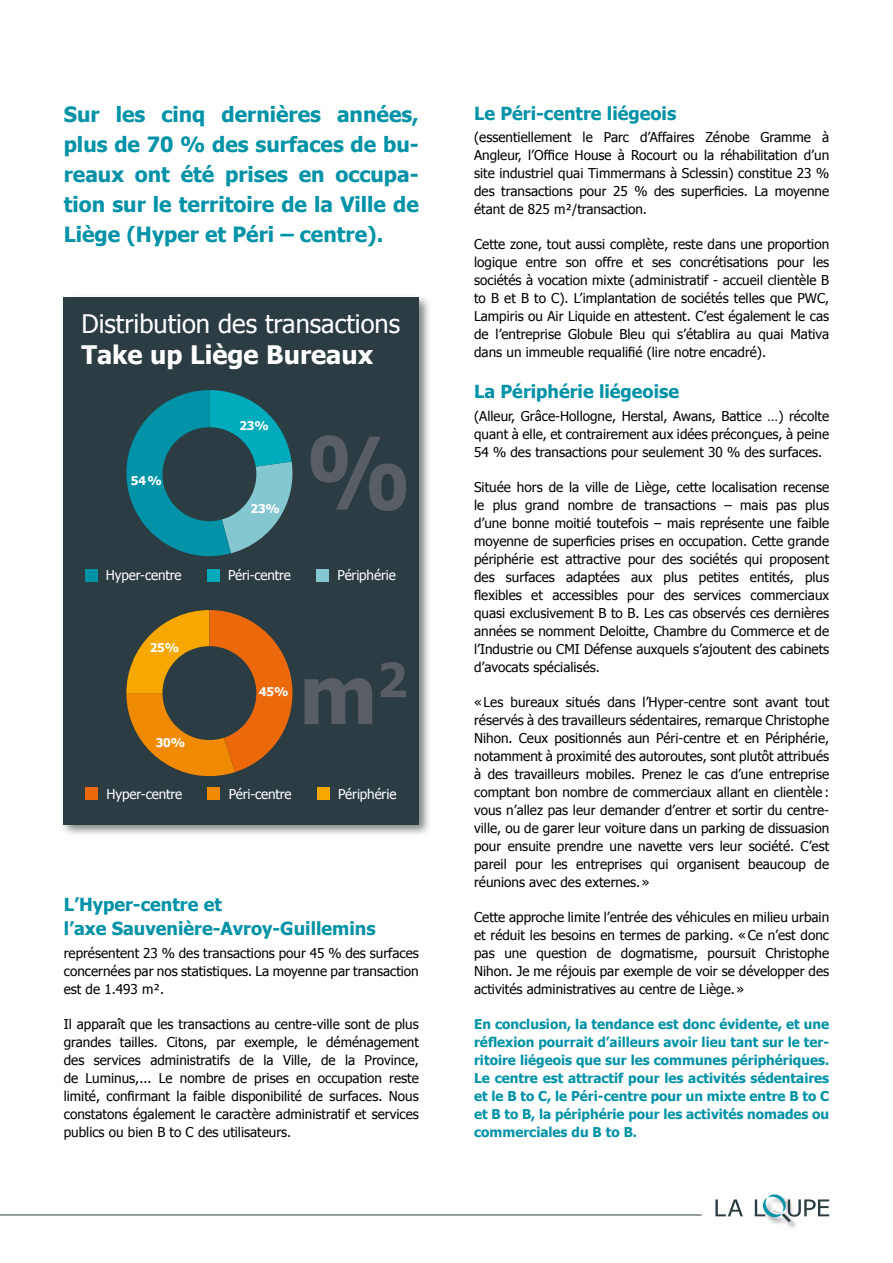
<style>
.page{position:relative;width:893px;height:1263px;background:#fff}
.page>*{position:absolute;margin:0;border:0;box-sizing:border-box;transform-origin:0 0}
.t1{font:25.5px "Tahoma";color:#fff}
.t2{font:700 25.5px "Tahoma";color:#fff}
.t3{font:700 21px/30px "Tahoma";color:#0092a7;text-align:justify}
.t4{font:700 18px/24px "Tahoma";color:#0092a7}
.t5{font:13.5px/18px "Tahoma";color:#000;text-align:justify}
.t6{font:700 13.5px/18px "Tahoma";color:#0092a7;text-align:justify}
.t7{font:13.5px "Tahoma";letter-spacing:-.01em;color:#fff}
.t8{font:700 12px "Tahoma";letter-spacing:-.01em;color:#fff}
</style>
<div class="page">
<div style="left:60px;top:294px;width:372px;height:544px;background:#525c54;opacity:.75"></div>
<div style="left:64px;top:298px;width:355px;height:527px;background:#2c3c43"></div>
<div style="left:85px;top:569px;width:13px;height:13px;background:#0092a7"></div>
<div style="left:207px;top:569px;width:13px;height:13px;background:#00acbc"></div>
<div style="left:316px;top:569px;width:13px;height:13px;background:#84c7d0"></div>
<svg style="left:311px;top:435px;width:95px;height:76px"></svg>
<svg style="left:126px;top:390px;width:167px;height:167px"></svg>
<div style="left:162px;top:427px;width:94px;height:94px;background:#2c3c43;border-radius:50%"></div>
<div style="left:85px;top:787px;width:13px;height:13px;background:#eb690b"></div>
<div style="left:208px;top:787px;width:12px;height:13px;background:#f08a00"></div>
<div style="left:317px;top:787px;width:13px;height:13px;background:#f7a800"></div>
<svg style="left:305px;top:662px;width:101px;height:62px"></svg>
<svg style="left:126px;top:610px;width:166px;height:167px"></svg>
<div style="left:162px;top:646px;width:94px;height:94px;background:#2c3c43;border-radius:50%"></div>
<hr style="left:0;top:1214px;width:702px;height:1px;background:#2c3c43">
<div style="left:762px;top:1198px;width:29px;height:28px;background:#000;opacity:.4"></div>
<div style="left:782px;top:1213px;width:17px;height:17px;background:#000;opacity:.4"></div>
<svg style="left:715px;top:1199px;width:28px;height:17px"></svg>
<svg style="left:755px;top:1194px;width:74px;height:28px"></svg>
<h2 class="t3" style="left:64px;top:98px;width:357px">Sur les cinq dernières années, plus de 70 % des surfaces de bu&shy;reaux ont été prises en occupa&shy;tion sur le territoire de la Ville de Liège (Hyper et Péri – centre).</h2>
<h3 class="t4" style="left:474px;top:100px;width:204px">Le Péri-centre liégeois</h3>
<p class="t5" style="left:474px;top:128px;width:357px">(essentiellement le Parc d’Affaires Zénobe Gramme à Angleur, l’Office House à Rocourt ou la réhabilitation d’un site industriel quai Timmermans à Sclessin) constitue 23 % des transactions pour 25 % des superficies. La moyenne étant de 825 m²/transaction.</p>
<p class="t5" style="left:474px;top:235px;width:357px">Cette zone, tout aussi complète, reste dans une proportion logique entre son offre et ses concrétisations pour les sociétés à vocation mixte (administratif - accueil clientèle B to B et B to C). L’implantation de sociétés telles que PWC, Lampiris ou Air Liquide en attestent. C’est également le cas de l’entreprise Globule Bleu qui s’établira au quai Mativa dans un immeuble requalifié (lire notre encadré).</p>
<h3 class="t4" style="left:474px;top:379px;width:206px">La Périphérie liégeoise</h3>
<p class="t5" style="left:474px;top:406px;width:357px">(Alleur, Grâce-Hollogne, Herstal, Awans, Battice …) récolte quant à elle, et contrairement aux idées préconçues, à peine 54 % des transactions pour seulement 30 % des surfaces.</p>
<p class="t5" style="left:474px;top:477px;width:357px">Située hors de la ville de Liège, cette localisation recense le plus grand nombre de transactions – mais pas plus d’une bonne moitié toutefois – mais représente une faible moyenne de superficies prises en occupation. Cette grande périphérie est attractive pour des sociétés qui proposent des surfaces adaptées aux plus petites entités, plus flexibles et accessibles pour des services commerciaux quasi exclusivement B to B. Les cas observés ces dernières années se nomment Deloitte, Chambre du Commerce et de l’Industrie ou CMI Défense auxquels s’ajoutent des cabinets d’avocats spécialisés.</p>
<p class="t5" style="left:474px;top:692px;width:357px">«Les bureaux situés dans l’Hyper-centre sont avant tout réservés à des travailleurs sédentaires, remarque Christophe Nihon. Ceux positionnés aun Péri-centre et en Périphérie, notamment à proximité des autoroutes, sont plutôt attribués à des travailleurs mobiles. Prenez le cas d’une entreprise comptant bon nombre de commerciaux allant en clientèle: vous n’allez pas leur demander d’entrer et sortir du centre&shy;ville, ou de garer leur voiture dans un parking de dissuasion pour ensuite prendre une navette vers leur société. C’est pareil pour les entreprises qui organisent beaucoup de réunions avec des externes.»</p>
<p class="t5" style="left:474px;top:907px;width:357px">Cette approche limite l’entrée des véhicules en milieu urbain et réduit les besoins en termes de parking. «Ce n’est donc pas une question de dogmatisme, poursuit Christophe Nihon. Je me réjouis par exemple de voir se développer des activités administratives au centre de Liège.»</p>
<p class="t6" style="left:474px;top:1014px;width:357px">En conclusion, la tendance est donc évidente, et une réflexion pourrait d’ailleurs avoir lieu tant sur le ter&shy;ritoire liégeois que sur les communes périphériques.<br>Le centre est attractif pour les activités sédentaires et le B to C, le Péri-centre pour un mixte entre B to C et B to B, la périphérie pour les activités nomades ou commerciales du B to B.</p>
<h1 class="t1" style="left:81px;top:307px;width:320px">Distribution des transactions</h1>
<h1 class="t2" style="left:81px;top:337px;width:293px">Take up Liège Bureaux</h1>
<p class="t8" style="left:239px;top:418px;width:31px">23%</p>
<p class="t8" style="left:131px;top:472px;width:32px">54%</p>
<p class="t8" style="left:250px;top:500px;width:31px">23%</p>
<p class="t7" style="left:106px;top:566px;width:77px">Hyper-centre</p>
<p class="t7" style="left:228px;top:566px;width:64px">Péri-centre</p>
<p class="t7" style="left:337px;top:566px;width:60px">Périphérie</p>
<p class="t8" style="left:150px;top:639px;width:31px">25%</p>
<p class="t8" style="left:259px;top:684px;width:31px">45%</p>
<p class="t8" style="left:156px;top:734px;width:31px">30%</p>
<p class="t7" style="left:107px;top:785px;width:77px">Hyper-centre</p>
<p class="t7" style="left:229px;top:785px;width:64px">Péri-centre</p>
<p class="t7" style="left:338px;top:785px;width:60px">Périphérie</p>
<h3 class="t4" style="left:64px;top:892px;width:313px">L’Hyper-centre et<br>l’axe Sauvenière-Avroy-Guillemins</h3>
<p class="t5" style="left:64px;top:943px;width:357px">représentent 23 % des transactions pour 45 % des surfaces concernées par nos statistiques. La moyenne par transaction est de 1.493 m².</p>
<p class="t5" style="left:64px;top:1014px;width:357px">Il apparaît que les transactions au centre-ville sont de plus grandes tailles. Citons, par exemple, le déménagement des services administratifs de la Ville, de la Province, de Luminus,... Le nombre de prises en occupation reste limité, confirmant la faible disponibilité de surfaces. Nous constatons également le caractère administratif et services publics ou bien B to C des utilisateurs.</p>
</div>
